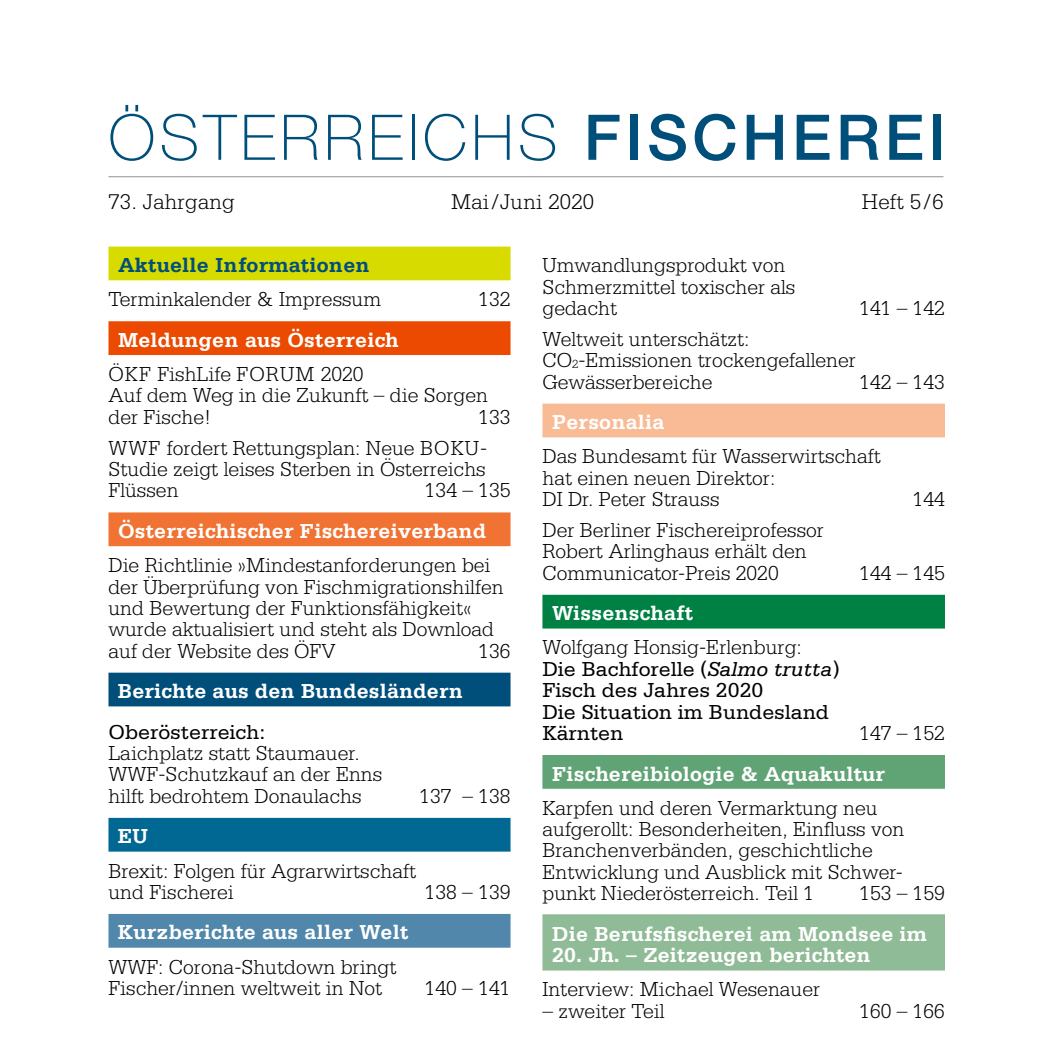
<style>
.page{position:relative;width:1053px;height:1055px;background:#fff}
.page>*{position:absolute;margin:0;border:0;box-sizing:border-box;transform-origin:0 0}
.t1{font:100 63px "Helvetica Neue";letter-spacing:.07em;color:#004f7b}
.t2{font:300 22.5px "Serifa";letter-spacing:.01em;color:#000}
.t3{font:300 21.38px/21.4px "Serifa";color:#000}
.t4{font:700 21.38px "Serifa";letter-spacing:.01em;color:#fff}
.t5{font:21.38px/21.4px "Serifa";color:#000}
.t6{font:700 21.38px "Serifa";letter-spacing:.01em;color:#004f7b}
.s1{font-weight:500}
.s2{font-size:12.38px}
.s3{font-weight:300}
.s4{font-style:italic}
</style>
<div class="page">
<hr style="left:108px;top:176px;width:835px;height:1px;background:#9d9e9e">
<div style="left:108px;top:246px;width:402px;height:34px;background:#d7db00"></div>
<div style="left:108px;top:321px;width:402px;height:34px;background:#eb4a00"></div>
<div style="left:108px;top:512px;width:402px;height:34px;background:#f07334"></div>
<div style="left:108px;top:672px;width:402px;height:34px;background:#004f7b"></div>
<div style="left:108px;top:817px;width:402px;height:34px;background:#006893"></div>
<div style="left:108px;top:913px;width:402px;height:34px;background:#5087ab"></div>
<div style="left:542px;top:403px;width:402px;height:34px;background:#f8bb95"></div>
<div style="left:542px;top:595px;width:402px;height:33px;background:#008144"></div>
<div style="left:542px;top:755px;width:402px;height:33px;background:#60a374"></div>
<div style="left:542px;top:914px;width:402px;height:56px;background:#8fbb97"></div>
<h1 class="t1" style="left:108px;top:102px;width:839px">ÖSTERREICHS <span class="s1">FISCHEREI</span></h1>
<p class="t2" style="left:108px;top:189px;width:128px">73. Jahrgang</p>
<p class="t2" style="left:451px;top:189px;width:144px">Mai/Juni 2020</p>
<p class="t2" style="left:861px;top:189px;width:83px">Heft 5/6</p>
<p class="t6" style="left:118px;top:252px;width:253px">Aktuelle Informationen</p>
<p class="t3" style="left:108px;top:288px;width:274px">Terminkalender &amp; Impressum</p>
<p class="t3" style="left:478px;top:288px;width:34px">132</p>
<p class="t4" style="left:118px;top:327px;width:282px">Meldungen aus Österreich</p>
<p class="t3" style="left:108px;top:363px;width:381px">ÖKF FishLife FORUM 2020<br>Auf dem Weg in die Zukunft – die Sorgen der Fische!</p>
<p class="t3" style="left:108px;top:401px;width:403px;line-height:31.1px;text-indent:370px">133<br>WWF fordert Rettungsplan: Neue BOKU-</p>
<p class="t3" style="left:108px;top:458px;width:379px">Studie zeigt leises Sterben in Österreichs<br>Flüssen</p>
<p class="t3" style="left:425px;top:479px;width:87px">134 – 135</p>
<p class="t4" style="left:118px;top:518px;width:369px">Österreichischer Fischereiverband</p>
<p class="t3" style="left:108px;top:554px;width:396px">Die Richtlinie »Mindestanforderungen bei der Überprüfung von Fischmigrationshilfen und Bewertung der Funktionsfähigkeit« wurde aktualisiert und steht als Download auf der Website des ÖFV</p>
<p class="t3" style="left:478px;top:639px;width:34px">136</p>
<p class="t4" style="left:118px;top:678px;width:346px">Berichte aus den Bundesländern</p>
<p class="t5" style="left:108px;top:721px;width:158px">Oberösterreich:</p>
<p class="t3" style="left:108px;top:742px;width:275px">Laichplatz statt Staumauer.<br>WWF-Schutzkauf an der Enns hilft bedrohtem Donaulachs</p>
<p class="t3" style="left:419px;top:785px;width:92px">137 – 138</p>
<p class="t4" style="left:118px;top:823px;width:31px">EU</p>
<p class="t3" style="left:108px;top:859px;width:309px">Brexit: Folgen für Agrarwirtschaft und Fischerei</p>
<p class="t4" style="left:118px;top:919px;width:292px">Kurzberichte aus aller Welt</p>
<p class="t3" style="left:108px;top:955px;width:290px">WWF: Corona-Shutdown bringt<br>Fischer/innen weltweit in Not</p>
<p class="t3" style="left:425px;top:881px;width:87px">138 – 139</p>
<p class="t3" style="left:425px;top:977px;width:87px">140 – 141</p>
<p class="t3" style="left:542px;top:254px;width:254px">Umwandlungsprodukt von<br>Schmerzmittel toxischer als gedacht</p>
<p class="t3" style="left:859px;top:297px;width:87px">141 – 142</p>
<p class="t3" style="left:542px;top:328px;width:315px">Weltweit unterschätzt:<br>CO<span class="s2">2</span>-Emissionen trockengefallener<br>Gewässerbereiche</p>
<p class="t3" style="left:859px;top:371px;width:87px">142 – 143</p>
<p class="t4" style="left:552px;top:409px;width:114px">Personalia</p>
<p class="t3" style="left:542px;top:445px;width:340px">Das Bundesamt für Wasserwirtschaft hat einen neuen Direktor:<br>DI Dr. Peter Strauss</p>
<p class="t3" style="left:912px;top:488px;width:34px">144</p>
<p class="t3" style="left:542px;top:519px;width:283px">Der Berliner Fischereiprofessor<br>Robert Arlinghaus erhält den<br>Communicator-Preis 2020</p>
<p class="t3" style="left:859px;top:562px;width:87px">144 – 145</p>
<p class="t4" style="left:552px;top:600px;width:142px">Wissenschaft</p>
<p class="t5" style="left:542px;top:636px;width:298px"><span class="s3">Wolfgang Honsig-Erlenburg:<br></span>Die Bachforelle (<span class="s4">Salmo trutta</span>)<br>Fisch des Jahres 2020<br>Die Situation im Bundesland<br>Kärnten</p>
<p class="t3" style="left:859px;top:722px;width:87px">147 – 152</p>
<p class="t4" style="left:552px;top:761px;width:334px">Fischereibiologie &amp; Aquakultur</p>
<p class="t3" style="left:542px;top:796px;width:363px">Karpfen und deren Vermarktung neu aufgerollt: Besonderheiten, Einfluss von Branchenverbänden, geschichtliche Entwicklung und Ausblick mit Schwer&shy;punkt Niederösterreich. Teil 1</p>
<p class="t3" style="left:859px;top:882px;width:87px">153 – 159</p>
<p class="t4" style="left:552px;top:921px;width:376px">Die Berufsfischerei am Mondsee im</p>
<p class="t4" style="left:552px;top:942px;width:320px">20. Jh. – Zeitzeugen berichten</p>
<p class="t3" style="left:542px;top:978px;width:279px">Interview: Michael Wesenauer</p>
<p class="t3" style="left:542px;top:999px;width:123px">– zweiter Teil</p>
<p class="t3" style="left:859px;top:999px;width:87px">160 – 166</p>
</div>
